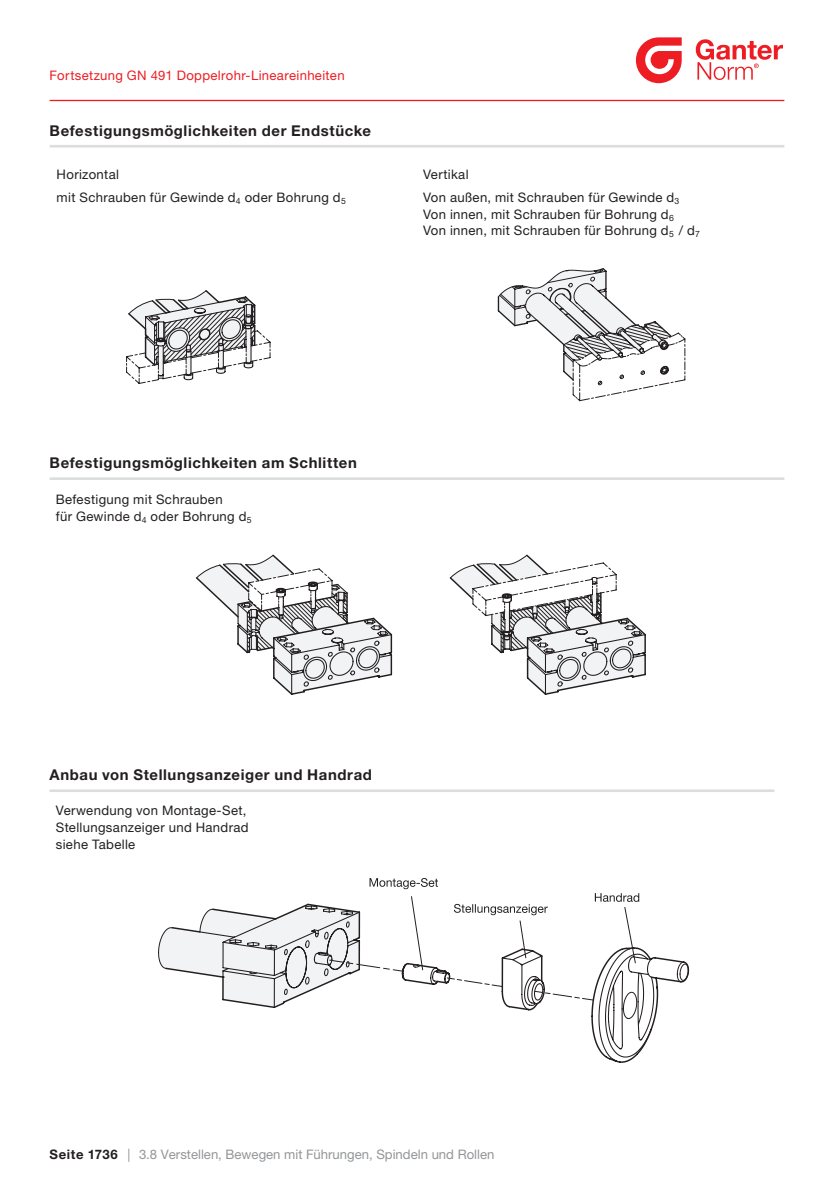
<style>
.page{position:relative;width:834px;height:1181px;background:#fff}
.page>*{position:absolute;margin:0;border:0;box-sizing:border-box;transform-origin:0 0}
.t1{font:700 14.88px "Helvetica Neue LTW1 G";letter-spacing:.04em;color:#231f20}
.t2{font:13.12px/16.6px "Helvetica Neue LT Pro";letter-spacing:.025em;color:#231f20}
.t3{font:13.12px "Helvetica Neue LT Pro";color:#939598}
.t4{font:13.12px "Helvetica Neue LTW1 G";letter-spacing:.025em;color:#ee1d23}
.t5{font:13.12px "Helvetica Neue LTW1 G";letter-spacing:.025em;color:#231f20}
.s1{font-family:"Helvetica Neue LTW1 G";font-weight:700;color:#231f20}
.s2{font-family:"Helvetica Neue LTW1 G"}
</style>
<div class="page">
<hr style="left:50px;top:100px;width:734px;height:1px;background:#ee1d23">
<svg style="left:635px;top:37px;width:46px;height:46px"></svg>
<svg style="left:695px;top:39px;width:87px;height:41px"></svg>
<hr style="left:50px;top:477px;width:734px;height:3px;background:#dcdddf">
<svg style="left:196px;top:554px;width:449px;height:140px"></svg>
<hr style="left:50px;top:145px;width:734px;height:2px;background:#dcdddf">
<svg style="left:497px;top:268px;width:188px;height:134px"></svg>
<svg style="left:126px;top:290px;width:145px;height:94px"></svg>
<hr style="left:50px;top:789px;width:724px;height:3px;background:#dcdddf">
<svg style="left:591px;top:1019px;width:63px;height:44px"></svg>
<svg style="left:267px;top:895px;width:422px;height:124px"></svg>
<svg style="left:158px;top:878px;width:481px;height:129px"></svg>
<p class="t4" style="left:50px;top:67px;width:296px">Fortsetzung GN 491 Doppelrohr-Lineareinheiten</p>
<p class="t1" style="left:50px;top:121px;width:323px">Befestigungsmöglichkeiten der Endstücke</p>
<p class="t5" style="left:57px;top:166px;width:64px">Horizontal</p>
<p class="t2" style="left:423px;top:165px;width:47px">Vertikal</p>
<p class="t2" style="left:57px;top:189px;width:290px">mit Schrauben für Gewinde d<sub>4</sub> oder Bohrung d<sub>5</sub></p>
<p class="t2" style="left:423px;top:189px;width:278px">Von außen, mit Schrauben für Gewinde d<sub>3<br></sub>Von innen, mit Schrauben für Bohrung d<sub>6<br></sub>Von innen, mit Schrauben für Bohrung d<sub>5</sub> / d<sub>7</sub></p>
<p class="t1" style="left:50px;top:454px;width:309px">Befestigungsmöglichkeiten am Schlitten</p>
<p class="t2" style="left:56px;top:491px;width:197px">Befestigung mit Schrauben<br>für Gewinde d<sub>4</sub> oder Bohrung d<sub>5</sub></p>
<p class="t1" style="left:50px;top:766px;width:324px">Anbau von Stellungsanzeiger und Handrad</p>
<p class="t2" style="left:56px;top:802px;width:194px">Verwendung von Montage-Set,<br>Stellungsanzeiger und Handrad siehe Tabelle</p>
<p class="t3" style="left:50px;top:1147px;width:446px"><span class="s1">Seite 1736</span> <span class="s2">|</span> 3.8 Verstellen, Bewegen mit Führungen, Spindeln und Rollen</p>
</div>
